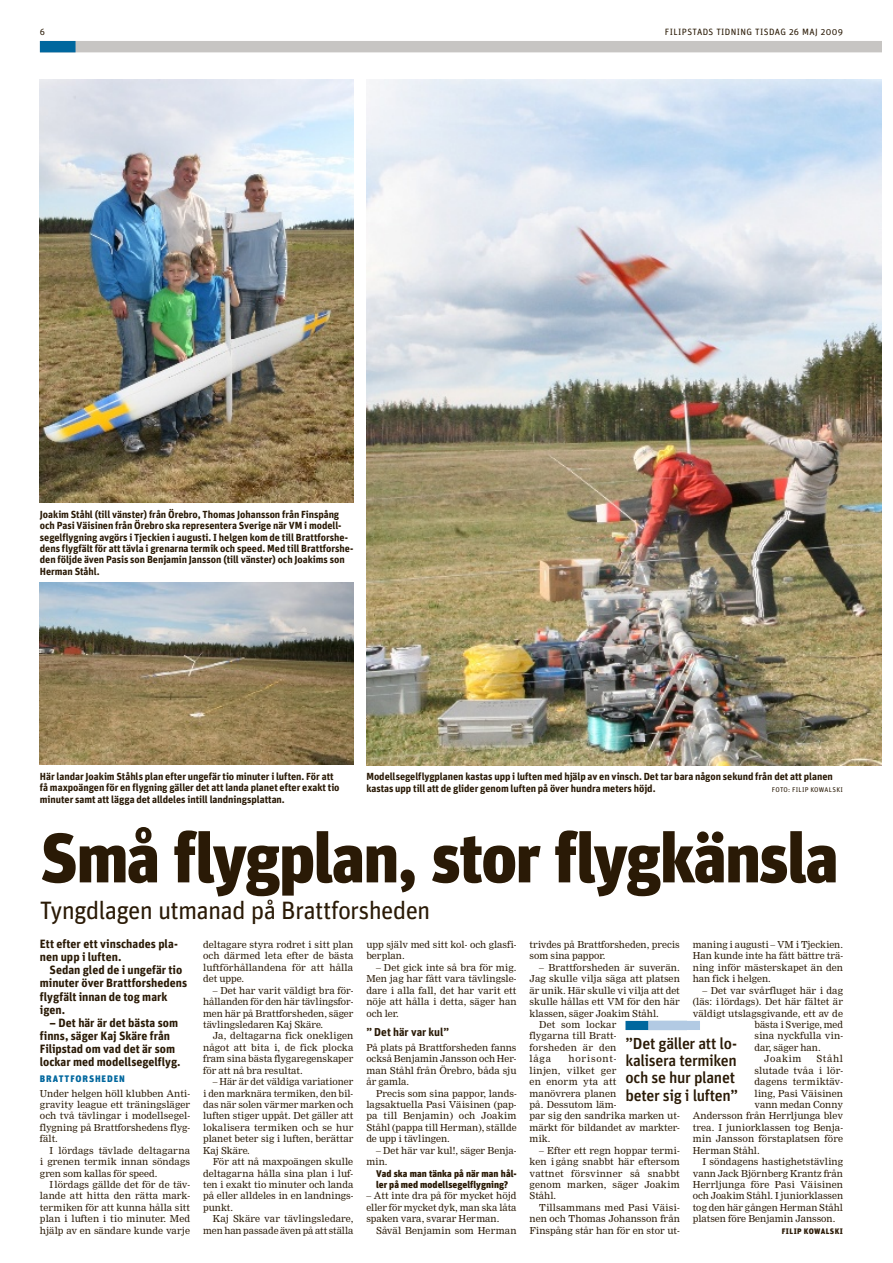
<style>
.page{position:relative;width:893px;height:1263px;background:#fff}
.page>*{position:absolute;margin:0;border:0;box-sizing:border-box;transform-origin:0 0}
.t1{font:900 69.75px "Unit";letter-spacing:-.025em;color:#2a1a06}
.t2{font:25.2px "Unit";letter-spacing:-.035em;color:#2a1a06}
.t3{font:500 16.05px/17.1px "Unit";letter-spacing:-.02em;color:#2a1a06}
.t4{font:700 12px/13.2px "Unit";color:#2a1a06}
.t5{font:700 11.4px "Unit";color:#2a1a06}
.t6{font:700 10.35px/11.4px "Unit";letter-spacing:-.005em;color:#2a1a06}
.t7{font:900 9.75px/11.4px "Unit";letter-spacing:.005em;color:#2a1a06}
.t8{font:9.45px/11.4px "Nimrod";color:#2a1a06;text-align:justify}
.t9{font:900 9.45px "Unit";letter-spacing:.09em;color:#00679e}
.t10{font:9.45px "Nimrod";letter-spacing:.02em;color:#2a1a06}
.t11{font:9.15px "Unit";letter-spacing:.04em;color:#2a1a06}
.t12{font:900 7.95px "Unit";letter-spacing:.05em;color:#2a1a06}
.t13{font:6.9px "Unit";letter-spacing:.03em;color:#2a1a06}
</style>
<div class="page">
<div style="left:40px;top:41px;width:842px;height:11px;background:#c7c5c3"></div>
<div style="left:40px;top:41px;width:36px;height:11px;background:#00679e"></div>
<img style="left:366px;top:80px;width:516px;height:685px">
<img style="left:40px;top:80px;width:313px;height:423px">
<img style="left:40px;top:582px;width:313px;height:183px">
<div style="left:625px;top:1021px;width:62px;height:9px;background:#00679e"></div>
<div style="left:648px;top:1021px;width:52px;height:9px;background:#b2cae3"></div>
<p class="t11" style="left:40px;top:29px;width:7px">6</p>
<p class="t11" style="left:665px;top:29px;width:180px">FILIPSTADS TIDNING TISDAG 26 MAJ 2009</p>
<p class="t6" style="left:40px;top:509px;width:315px">Joakim Ståhl (till vänster) från Örebro, Thomas Johansson från Finspång och Pasi Väisinen från Örebro ska representera Sverige när VM i modell&shy;segelflygning avgörs i Tjeckien i augusti. I helgen kom de till Brattforshe&shy;dens flygfält för att tävla i grenarna termik och speed. Med till Brattforshe&shy;den följde även Pasis son Benjamin Jansson (till vänster) och Joakims son Herman Ståhl.</p>
<p class="t6" style="left:40px;top:771px;width:301px">Här landar Joakim Ståhls plan efter ungefär tio minuter i luften. För att få maxpoängen för en flygning gäller det att landa planet efter exakt tio minuter samt att lägga det alldeles intill landningsplattan.</p>
<p class="t6" style="left:366px;top:772px;width:468px">Modellsegelflygplanen kastas upp i luften med hjälp av en vinsch. Det tar bara någon sekund från det att planen kastas upp till att de glider genom luften på över hundra meters höjd.</p>
<p class="t13" style="left:772px;top:787px;width:73px">FOTO: FILIP KOWALSKI</p>
<h1 class="t1" style="left:40px;top:833px;width:800px">Små flygplan, stor flygkänsla</h1>
<h2 class="t2" style="left:40px;top:901px;width:392px">Tyngdlagen utmanad på Brattforsheden</h2>
<p class="t4" style="left:40px;top:938px;width:140px">Ett efter ett vinschades pla&shy;nen upp i luften.</p>
<p class="t4" style="left:40px;top:964px;width:149px;text-indent:10px">Sedan gled de i ungefär tio minuter över Brattforshedens flygfält innan de tog mark igen.</p>
<p class="t4" style="left:40px;top:1017px;width:142px;text-indent:10px">– Det här är det bästa som finns, säger Kaj Skäre från<br>Filipstad om vad det är som lockar med modellsegelflyg.</p>
<p class="t9" style="left:40px;top:1076px;width:87px">BRATTFORSHEDEN</p>
<p class="t8" style="left:40px;top:1088px;width:152px">Under helgen höll klubben Anti&shy;gravity league ett träningsläger och två tävlingar i modellsegel&shy;flygning på Brattforshedens flyg&shy;fält.</p>
<p class="t8" style="left:40px;top:1145px;width:152px;text-indent:10px">I lördags tävlade deltagarna i grenen termik innan söndags gren som kallas för speed.</p>
<p class="t8" style="left:40px;top:1179px;width:152px;text-indent:10px">I lördags gällde det för de täv&shy;lande att hitta den rätta mark&shy;termiken för att kunna hålla sitt plan i luften i tio minuter. Med hjälp av en sändare kunde varje</p>
<p class="t8" style="left:203px;top:939px;width:152px">deltagare styra rodret i sitt plan och därmed leta efter de bästa luftförhållandena för att hålla det uppe.</p>
<p class="t8" style="left:203px;top:985px;width:152px;text-indent:10px">– Det har varit väldigt bra för&shy;hållanden för den här tävlingsfor&shy;men här på Brattforsheden, säger tävlingsledaren Kaj Skäre.</p>
<p class="t8" style="left:203px;top:1031px;width:152px;text-indent:10px">Ja, deltagarna fick onekligen något att bita i, de fick plocka fram sina bästa flygaregenskaper för att nå bra resultat.</p>
<p class="t8" style="left:203px;top:1076px;width:152px;text-indent:10px">– Här är det väldiga variationer i den marknära termiken, den bil&shy;das när solen värmer marken och luften stiger uppåt. Det gäller att lokalisera termiken och se hur planet beter sig i luften, berättar Kaj Skäre.</p>
<p class="t8" style="left:203px;top:1156px;width:152px;text-indent:10px">För att nå maxpoängen skulle deltagarna hålla sina plan i luf&shy;ten i exakt tio minuter och landa på eller alldeles in en landnings&shy;punkt.</p>
<p class="t8" style="left:203px;top:1214px;width:152px;text-align:right">Kaj Skäre var tävlingsledare, men han passade även på att ställa</p>
<p class="t8" style="left:366px;top:939px;width:152px">upp själv med sitt kol- och glasfi&shy;berplan.</p>
<p class="t8" style="left:366px;top:962px;width:152px;text-indent:10px">– Det gick inte så bra för mig.<br>Men jag har fått vara tävlingsle&shy;dare i alla fall, det har varit ett nöje att hålla i detta, säger han och ler.</p>
<p class="t5" style="left:366px;top:1028px;width:84px">” Det här var kul”</p>
<p class="t8" style="left:366px;top:1042px;width:152px">På plats på Brattforsheden fanns också Benjamin Jansson och Her&shy;man Ståhl från Örebro, båda sju år gamla.</p>
<p class="t8" style="left:366px;top:1088px;width:152px;text-indent:10px">Precis som sina pappor, lands&shy;lagsaktuella Pasi Väisinen (pap&shy;pa till Benjamin) och Joakim Ståhl (pappa till Herman), ställde de upp i tävlingen.</p>
<p class="t8" style="left:366px;top:1145px;width:152px;text-indent:10px">– Det här var kul!, säger Benja&shy;min.</p>
<p class="t7" style="left:376px;top:1168px;width:142px">Vad ska man tänka på när man hål&shy;ler på med modellsegelflygning?</p>
<p class="t8" style="left:366px;top:1191px;width:152px">– Att inte dra på för mycket höjd eller för mycket dyk, man ska låta spaken vara, svarar Herman.</p>
<p class="t8" style="left:376px;top:1225px;width:142px">Såväl Benjamin som Herman</p>
<p class="t8" style="left:529px;top:939px;width:152px">trivdes på Brattforsheden, precis som sina pappor.</p>
<p class="t8" style="left:539px;top:962px;width:142px">– Brattforsheden är suverän.</p>
<p class="t8" style="left:529px;top:974px;width:152px">Jag skulle vilja säga att platsen</p>
<p class="t8" style="left:529px;top:985px;width:152px">är unik. Här skulle vi vilja att det</p>
<p class="t8" style="left:529px;top:996px;width:152px">skulle hållas ett VM för den här</p>
<p class="t8" style="left:529px;top:1008px;width:131px">klassen, säger Joakim Ståhl.</p>
<p class="t8" style="left:539px;top:1019px;width:79px">Det som lockar</p>
<p class="t8" style="left:529px;top:1031px;width:88px">flygarna till Bratt-</p>
<p class="t10" style="left:529px;top:1043px;width:88px">forsheden är den</p>
<p class="t8" style="left:529px;top:1054px;width:23px">låga</p>
<p class="t8" style="left:693px;top:939px;width:152px">maning i augusti – VM i Tjeckien.<br>Han kunde inte ha fått bättre trä&shy;ning inför mästerskapet än den han fick i helgen.</p>
<p class="t8" style="left:702px;top:985px;width:142px">– Det var svårfluget här i dag</p>
<p class="t8" style="left:693px;top:996px;width:152px">(läs: i lördags). Det här fältet är</p>
<p class="t8" style="left:693px;top:1008px;width:152px">väldigt utslagsgivande, ett av de</p>
<p class="t8" style="left:754px;top:1019px;width:90px">bästa i Sverige, med</p>
<p class="t8" style="left:754px;top:1031px;width:90px">sina nyckfulla vin-</p>
<p class="t8" style="left:754px;top:1042px;width:68px">dar, säger han.</p>
<p class="t8" style="left:764px;top:1054px;width:39px">Joakim</p>
<p class="t8" style="left:816px;top:1054px;width:28px">Ståhl</p>
<p class="t8" style="left:754px;top:1065px;width:90px">slutade tvåa i lör-</p>
<p class="t8" style="left:754px;top:1076px;width:90px">dagens termiktäv-</p>
<p class="t8" style="left:754px;top:1088px;width:90px">ling, Pasi Väisinen</p>
<p class="t8" style="left:754px;top:1099px;width:90px">vann medan Conny</p>
<p class="t8" style="left:693px;top:1111px;width:152px">Andersson från Herrljunga blev</p>
<p class="t8" style="left:693px;top:1122px;width:152px">trea. I juniorklassen tog Benja-</p>
<p class="t8" style="left:693px;top:1134px;width:152px">min Jansson förstaplatsen före</p>
<p class="t8" style="left:693px;top:1145px;width:68px">Herman Ståhl.</p>
<p class="t8" style="left:702px;top:1156px;width:142px">I söndagens hastighetstävling</p>
<p class="t8" style="left:693px;top:1168px;width:152px">vann Jack Björnberg Krantz från</p>
<p class="t8" style="left:693px;top:1179px;width:152px">Herrljunga före Pasi Väisinen</p>
<p class="t8" style="left:693px;top:1191px;width:152px">och Joakim Ståhl. I juniorklassen</p>
<p class="t8" style="left:693px;top:1202px;width:152px">tog den här gången Herman Ståhl</p>
<p class="t8" style="left:693px;top:1214px;width:144px">platsen före Benjamin Jansson.</p>
<p class="t12" style="left:782px;top:1228px;width:63px">FILIP KOWALSKI</p>
<h3 class="t3" style="left:625px;top:1036px;width:114px">”Det gäller att lo&shy;kalisera termiken och se hur planet beter sig i luften”</h3>
<p class="t8" style="left:529px;top:1054px;width:152px;text-align:left;text-indent:39px">horisont-<br>linjen, vilket ger<br>en enorm yta att<br>manövrera planen<br>på. Dessutom läm-<br>par sig den sandrika marken ut&shy;märkt för bildandet av markter&shy;mik.</p>
<p class="t8" style="left:529px;top:1145px;width:152px;text-indent:10px">– Efter ett regn hoppar termi&shy;ken i gång snabbt här eftersom vattnet försvinner så snabbt genom marken, säger Joakim Ståhl.</p>
<p class="t8" style="left:529px;top:1202px;width:152px;text-indent:10px">Tillsammans med Pasi Väisi&shy;nen och Thomas Johansson från Finspång står han för en stor ut-</p>
</div>
